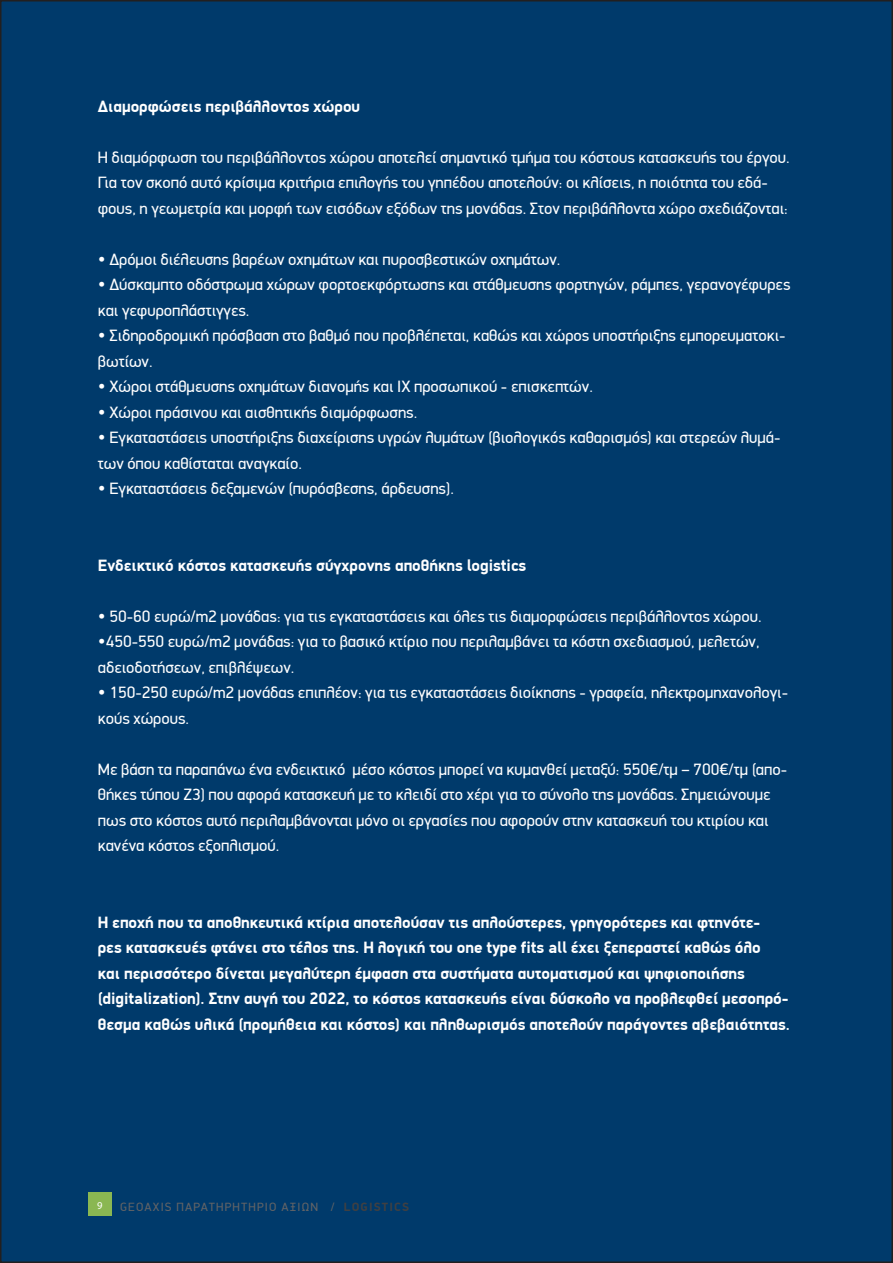
<style>
.page{position:relative;width:893px;height:1263px;background:#fff}
.page>*{position:absolute;margin:0;border:0;box-sizing:border-box;transform-origin:0 0}
.t1{font:16.5px/25.5px "PF Din Display";color:#fff}
.t2{font:700 16.5px/25.5px "PF Din Display";color:#fff}
.t3{font:12px "PF Din Display";letter-spacing:.1em;color:#626366}
.t4{font:10.5px "Myriad Pro";color:#fff}
.s1{font-weight:700;color:#404042}
</style>
<div class="page">
<div style="left:1px;top:1px;width:891px;height:1261px;background:#003a6b"></div>
<div style="left:88px;top:1193px;width:23px;height:23px;background:#8ab752"></div>
<p class="t2" style="left:98px;top:93px;width:264px">Διαμορφώσεις περιβάλλοντος χώρου</p>
<p class="t1" style="left:98px;top:144px;width:693px">Η διαμόρφωση του περιβάλλοντος χώρου αποτελεί σημαντικό τμήμα του κόστους κατασκευής του έργου.<br>Για τον σκοπό αυτό κρίσιμα κριτήρια επιλογής του γηπέδου αποτελούν: οι κλίσεις, η ποιότητα του εδά&shy;φους, η γεωμετρία και μορφή των εισόδων εξόδων της μονάδας. Στον περιβάλλοντα χώρο σχεδιάζονται:</p>
<p class="t1" style="left:98px;top:246px;width:464px">• Δρόμοι διέλευσης βαρέων οχημάτων και πυροσβεστικών οχημάτων.</p>
<p class="t1" style="left:98px;top:272px;width:694px">• Δύσκαμπτο οδόστρωμα χώρων φορτοεκφόρτωσης και στάθμευσης φορτηγών, ράμπες, γερανογέφυρες και γεφυροπλάστιγγες.</p>
<p class="t1" style="left:98px;top:323px;width:689px">• Σιδηροδρομική πρόσβαση στο βαθμό που προβλέπεται, καθώς και χώρος υποστήριξης εμπορευματοκι&shy;βωτίων.</p>
<p class="t1" style="left:98px;top:374px;width:497px">• Χώροι στάθμευσης οχημάτων διανομής και ΙΧ προσωπικού - επισκεπτών.</p>
<p class="t1" style="left:98px;top:399px;width:321px">• Χώροι πράσινου και αισθητικής διαμόρφωσης.</p>
<p class="t1" style="left:98px;top:425px;width:684px">• Εγκαταστάσεις υποστήριξης διαχείρισης υγρών λυμάτων (βιολογικός καθαρισμός) και στερεών λυμά&shy;των όπου καθίσταται αναγκαίο.</p>
<p class="t1" style="left:98px;top:476px;width:358px">• Εγκαταστάσεις δεξαμενών (πυρόσβεσης, άρδευσης).</p>
<p class="t2" style="left:98px;top:552px;width:430px">Ενδεικτικό κόστος κατασκευής σύγχρονης αποθήκης logistics</p>
<p class="t1" style="left:98px;top:603px;width:665px">• 50-60 ευρώ/m2 μονάδας: για τις εγκαταστάσεις και όλες τις διαμορφώσεις περιβάλλοντος χώρου.</p>
<p class="t1" style="left:98px;top:629px;width:663px">•450-550 ευρώ/m2 μονάδας: για το βασικό κτίριο που περιλαμβάνει τα κόστη σχεδιασμού, μελετών, αδειοδοτήσεων, επιβλέψεων.</p>
<p class="t1" style="left:98px;top:680px;width:692px">• 150-250 ευρώ/m2 μονάδας επιπλέον: για τις εγκαταστάσεις διοίκησης - γραφεία, ηλεκτρομηχανολογι&shy;κούς χώρους.</p>
<p class="t1" style="left:98px;top:756px;width:691px">Με βάση τα παραπάνω ένα ενδεικτικό μέσο κόστος μπορεί να κυμανθεί μεταξύ: 550€/τμ – 700€/τμ (απο&shy;θήκες τύπου Ζ3) που αφορά κατασκευή με το κλειδί στο χέρι για το σύνολο της μονάδας. Σημειώνουμε πως στο κόστος αυτό περιλαμβάνονται μόνο οι εργασίες που αφορούν στην κατασκευή του κτιρίου και κανένα κόστος εξοπλισμού.</p>
<p class="t2" style="left:98px;top:909px;width:693px">Η εποχή που τα αποθηκευτικά κτίρια αποτελούσαν τις απλούστερες, γρηγορότερες και φτηνότε-<br>ρες κατασκευές φτάνει στο τέλος της. Η λογική του one type fits all έχει ξεπεραστεί καθώς όλο<br>και περισσότερο δίνεται μεγαλύτερη έμφαση στα συστήματα αυτοματισμού και ψηφιοποιήσης (digitalization). Στην αυγή του 2022, το κόστος κατασκευής είναι δύσκολο να προβλεφθεί μεσοπρό&shy;θεσμα καθώς υλικά (προμήθεια και κόστος) και πληθωρισμός αποτελούν παράγοντες αβεβαιότητας.</p>
<p class="t4" style="left:97px;top:1199px;width:7px">9</p>
<p class="t3" style="left:120px;top:1199px;width:291px">GEOAXIS ΠΑΡΑΤΗΡΗΤΗΡΙΟ ΑΞΙΩΝ / <span class="s1">LOGISTICS</span></p>
</div>
